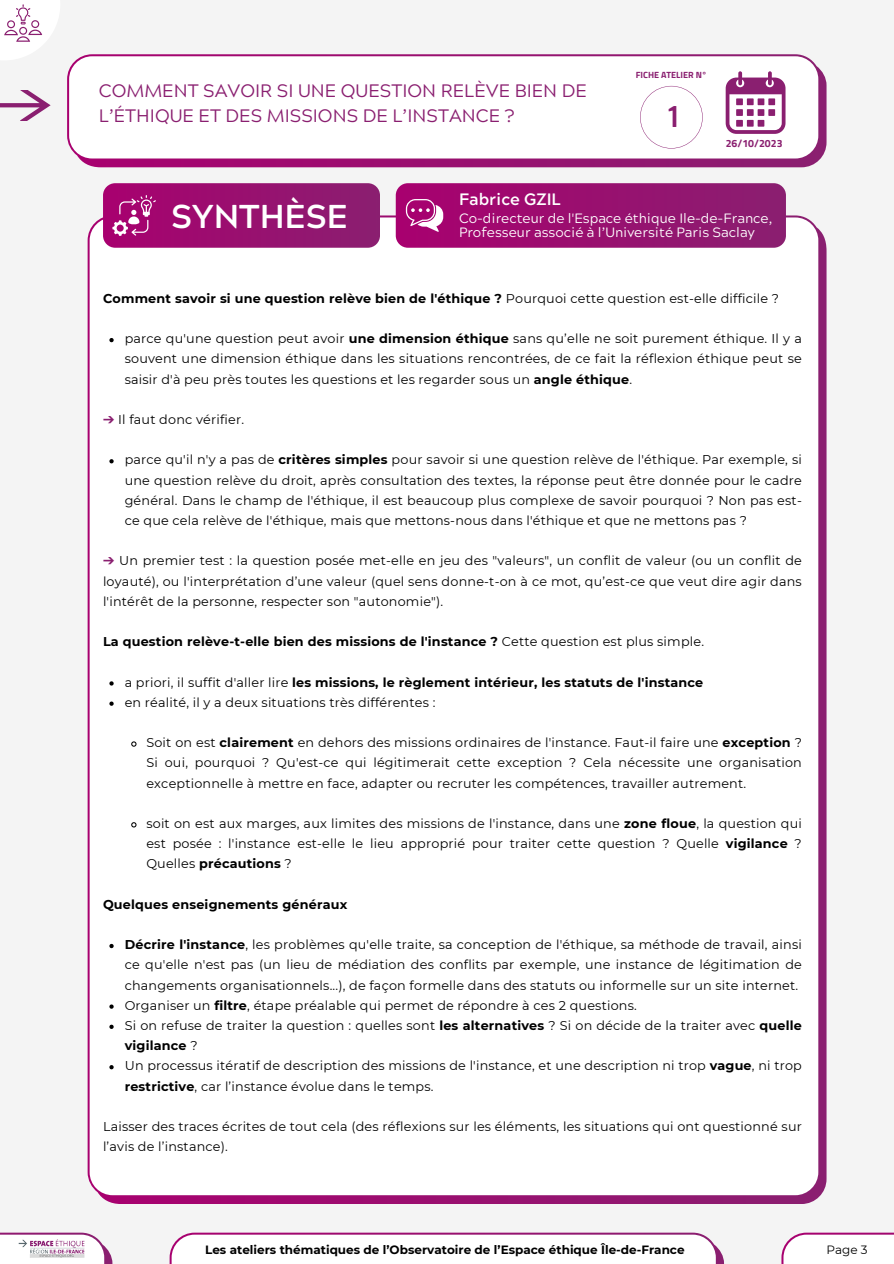
<style>
.page{position:relative;width:894px;height:1264px;background:#fff}
.page>*{position:absolute;margin:0;border:0;box-sizing:border-box;transform-origin:0 0}
.t1{font:700 33px "Acherus Grotesque";color:#fff}
.t2{font:700 30px "Acherus Grotesque";color:#8a1f70}
.t3{font:18px/24.8px "Acherus Grotesque";color:#8a1f70}
.t4{font:700 16.5px "Acherus Grotesque";color:#fff}
.t5{font:13.5px/14.7px "Acherus Grotesque";color:#fff}
.t6{font:12.75px/20.2px "Montserrat";letter-spacing:.015em;color:#000;text-align:justify}
.t7{font:700 12.75px "Montserrat";letter-spacing:.015em;color:#000}
.t8{font:700 12px "Montserrat";color:#000}
.t9{font:12px "Montserrat";color:#000}
.t10{font:700 10.5px "Titillium Web";color:#8a1f70}
.t11{font:700 9px "Titillium Web";color:#8a1f70}
.s1{font-weight:400}
.s2{font-weight:700}
.s3{font-family:"Free Serif";color:#8a1f70}
</style>
<div class="page">
<div style="left:0;top:0;width:893px;height:1263px;background:#f4f4f4"></div>
<div style="left:88px;top:215px;width:738px;height:988px;background:#fff"></div>
<div style="left:103px;top:183px;width:277px;height:65px;background:linear-gradient(to right,#a8006f,#8a1f70);border-radius:12px"></div>
<svg style="left:109px;top:338px;width:5px;height:4px"></svg>
<svg style="left:109px;top:459px;width:5px;height:4px"></svg>
<svg style="left:109px;top:681px;width:5px;height:4px"></svg>
<svg style="left:109px;top:701px;width:5px;height:4px"></svg>
<svg style="left:130px;top:740px;width:7px;height:7px"></svg>
<svg style="left:130px;top:821px;width:7px;height:7px"></svg>
<svg style="left:109px;top:943px;width:5px;height:5px"></svg>
<svg style="left:109px;top:1004px;width:5px;height:4px"></svg>
<svg style="left:109px;top:1024px;width:5px;height:4px"></svg>
<svg style="left:109px;top:1065px;width:5px;height:4px"></svg>
<svg style="left:0;top:90px;width:51px;height:31px"></svg>
<svg style="left:67px;top:54px;width:759px;height:113px;fill:#fff"></svg>
<svg style="left:725px;top:71px;width:60px;height:63px"></svg>
<div style="left:736px;top:98px;width:6px;height:7px;background:#8a1f70"></div>
<div style="left:736px;top:109px;width:6px;height:7px;background:#8a1f70"></div>
<div style="left:736px;top:120px;width:6px;height:7px;background:#8a1f70"></div>
<div style="left:746px;top:98px;width:7px;height:7px;background:#8a1f70"></div>
<div style="left:746px;top:109px;width:7px;height:7px;background:#8a1f70"></div>
<div style="left:746px;top:120px;width:7px;height:7px;background:#8a1f70"></div>
<div style="left:757px;top:98px;width:7px;height:7px;background:#8a1f70"></div>
<div style="left:757px;top:109px;width:7px;height:7px;background:#8a1f70"></div>
<div style="left:757px;top:120px;width:7px;height:7px;background:#8a1f70"></div>
<div style="left:768px;top:98px;width:6px;height:7px;background:#8a1f70"></div>
<div style="left:768px;top:109px;width:6px;height:7px;background:#8a1f70"></div>
<svg style="left:112px;top:195px;width:44px;height:41px;background:#b8398d"></svg>
<div style="left:395px;top:183px;width:390px;height:65px;background:linear-gradient(to right,#a8006f,#8a1f70);border-radius:12px"></div>
<svg style="left:406px;top:199px;width:37px;height:33px"></svg>
<div style="left:640px;top:86px;width:62px;height:62px;background:#fff"></div>
<div style="left:781px;top:1232px;width:112px;height:31px;background:#fff"></div>
<div style="left:169px;top:1232px;width:554px;height:31px;background:#fff"></div>
<svg style="left:0;top:1232px;width:112px;height:31px;fill:#fff"></svg>
<img style="left:19px;top:1233px;width:66px;height:24px">
<svg style="left:0;top:0;width:60px;height:60px"></svg>
<p class="t3" style="left:99px;top:81px;width:489px">COMMENT SAVOIR SI UNE QUESTION RELÈVE BIEN DE<br>L’ÉTHIQUE ET DES MISSIONS DE L’INSTANCE ?</p>
<p class="t11" style="left:635px;top:67px;width:73px">FICHE ATELIER N°</p>
<h4 class="t2" style="left:667px;top:104px;width:13px">1</h4>
<p class="t10" style="left:725px;top:135px;width:58px">26/10/2023</p>
<h5 class="t1" style="left:171px;top:203px;width:178px">SYNTHÈSE</h5>
<h5 class="t4" style="left:459px;top:193px;width:103px">Fabrice GZIL</h5>
<h5 class="t5" style="left:459px;top:212px;width:315px">Co-directeur de l'Espace éthique Ile-de-France,<br>Professeur associé à l’Université Paris Saclay</h5>
<p class="t7" style="left:103px;top:290px;width:677px">Comment savoir si une question relève bien de l'éthique ? <span class="s1">Pourquoi cette question est-elle difficile ?</span></p>
<p class="t6" style="left:125px;top:328px;width:678px">parce qu'une question peut avoir <span class="s2">une dimension éthique</span> sans qu’elle ne soit purement éthique. Il y a souvent une dimension éthique dans les situations rencontrées, de ce fait la réflexion éthique peut se saisir d'à peu près toutes les questions et les regarder sous un <span class="s2">angle éthique</span>.</p>
<p class="t6" style="left:103px;top:409px;width:142px"><span class="s3">➔</span> Il faut donc vérifier.</p>
<h2 class="t6" style="left:125px;top:450px;width:678px">parce qu'il n'y a pas de <span class="s2">critères simples</span> pour savoir si une question relève de l'éthique. Par exemple, si une question relève du droit, après consultation des textes, la réponse peut être donnée pour le cadre général. Dans le champ de l'éthique, il est beaucoup plus complexe de savoir pourquoi ? Non pas est&shy;ce que cela relève de l'éthique, mais que mettons-nous dans l'éthique et que ne mettons pas ?</h2>
<p class="t6" style="left:103px;top:550px;width:700px"><span class="s3">➔</span> Un premier test : la question posée met-elle en jeu des "valeurs", un conflit de valeur (ou un conflit de loyauté), ou l'interprétation d’une valeur (quel sens donne-t-on à ce mot, qu’est-ce que veut dire agir dans l'intérêt de la personne, respecter son "autonomie").</p>
<p class="t7" style="left:103px;top:634px;width:602px">La question relève-t-elle bien des missions de l'instance ? <span class="s1">Cette question est plus simple.</span></p>
<p class="t7" style="left:125px;top:674px;width:580px"><span class="s1">a priori, il suffit d'aller lire</span> les missions, le règlement intérieur, les statuts de l'instance</p>
<p class="t6" style="left:125px;top:692px;width:312px">en réalité, il y a deux situations très différentes :</p>
<p class="t6" style="left:146px;top:732px;width:656px">Soit on est <span class="s2">clairement</span> en dehors des missions ordinaires de l'instance. Faut-il faire une <span class="s2">exception</span> ?<br>Si oui, pourquoi ? Qu'est-ce qui légitimerait cette exception ? Cela nécessite une organisation exceptionnelle à mettre en face, adapter ou recruter les compétences, travailler autrement.</p>
<p class="t6" style="left:146px;top:813px;width:656px">soit on est aux marges, aux limites des missions de l'instance, dans une <span class="s2">zone floue</span>, la question qui est posée : l'instance est-elle le lieu approprié pour traiter cette question ? Quelle <span class="s2">vigilance</span> ?<br>Quelles <span class="s2">précautions</span> ?</p>
<h1 class="t7" style="left:103px;top:896px;width:246px">Quelques enseignements généraux</h1>
<p class="t6" style="left:125px;top:934px;width:678px"><span class="s2">Décrire l'instance</span>, les problèmes qu'elle traite, sa conception de l'éthique, sa méthode de travail, ainsi ce qu'elle n'est pas (un lieu de médiation des conflits par exemple, une instance de légitimation de changements organisationnels...), de façon formelle dans des statuts ou informelle sur un site internet.</p>
<h3 class="t6" style="left:125px;top:995px;width:513px">Organiser un <span class="s2">filtre</span>, étape préalable qui permet de répondre à ces 2 questions.</h3>
<h5 class="t6" style="left:125px;top:1015px;width:678px">Si on refuse de traiter la question : quelles sont <span class="s2">les alternatives</span> ? Si on décide de la traiter avec <span class="s2">quelle vigilance</span> ?</h5>
<h5 class="t6" style="left:125px;top:1055px;width:678px">Un processus itératif de description des missions de l'instance, et une description ni trop <span class="s2">vague</span>, ni trop <span class="s2">restrictive</span>, car l’instance évolue dans le temps.</h5>
<p class="t6" style="left:103px;top:1116px;width:700px">Laisser des traces écrites de tout cela (des réflexions sur les éléments, les situations qui ont questionné sur l’avis de l’instance).</p>
<p class="t8" style="left:205px;top:1242px;width:481px">Les ateliers thématiques de l’Observatoire de l’Espace éthique Île-de-France</p>
<p class="t9" style="left:826px;top:1242px;width:43px">Page 3</p>
</div>
